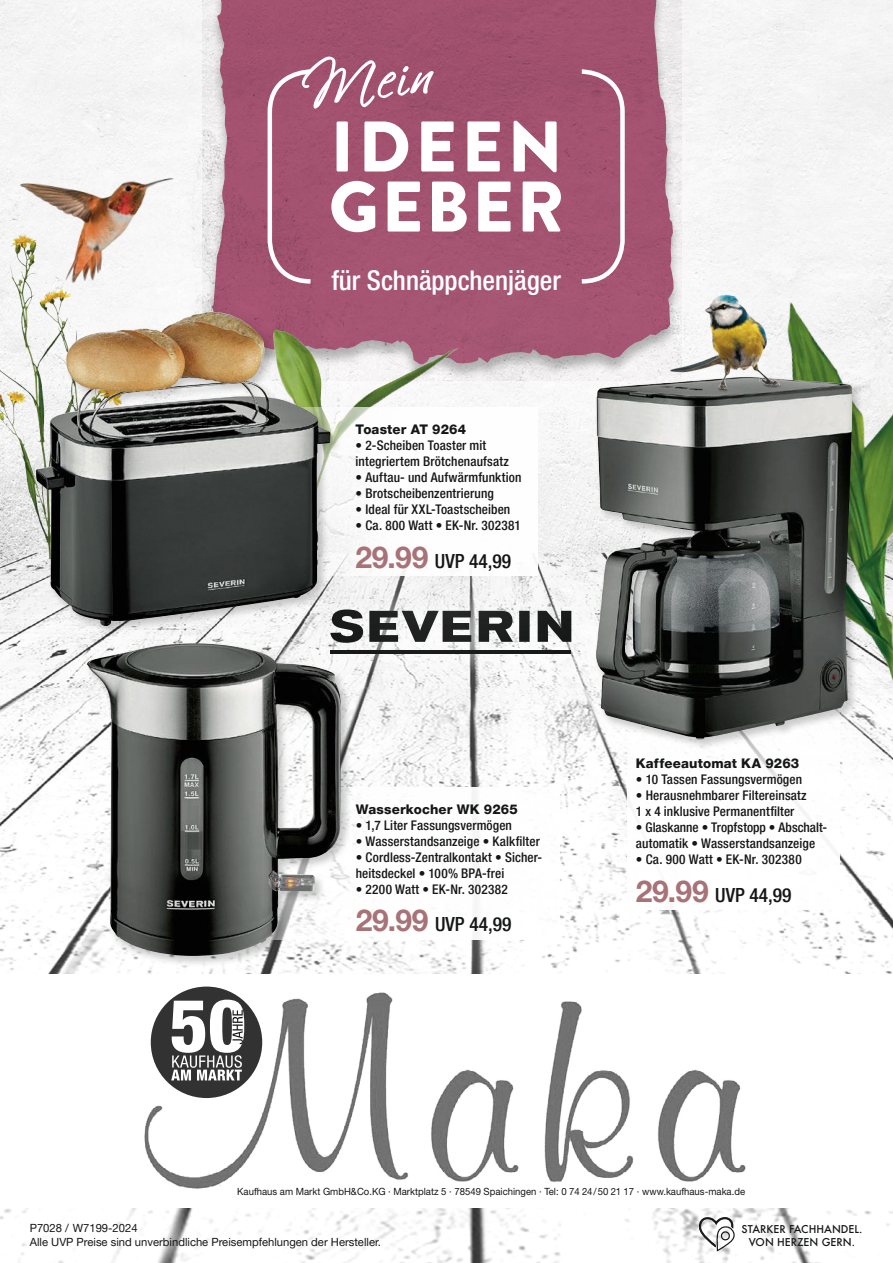
<style>
.page{position:relative;width:893px;height:1263px;background:#fff}
.page>*{position:absolute;margin:0;border:0;box-sizing:border-box;transform-origin:0 0}
.t1{font:500 condensed 27.15px "Helvetica Neue LT Pro";color:#fff}
.t2{font:500 condensed 19.5px "Helvetica Neue LT Pro";color:#151616}
.t3{font:500 condensed 13.35px/15.9px "Helvetica Neue LT Pro";letter-spacing:.01em;color:#151616}
.t4{font:800 13.35px "Helvetica Neue LT Pro";letter-spacing:.015em;color:#151616}
.t5{font:11.25px "Helvetica Neue LT Pro";color:#151616}
.t6{font:500 10.5px "Futura";color:#151616}
.t7{font:9.9px "Helvetica Neue";color:#151616;scale:.96 1}
.s1{font-weight:700;font-stretch:normal;font-size:30px;color:#a87378}
</style>
<div class="page">
<img style="left:0;top:0;width:893px;height:1263px">
<img style="left:209px;top:0;width:465px;height:309px">
<img style="left:769px;top:257px;width:124px;height:419px">
<img style="left:0;top:336px;width:33px;height:222px">
<img style="left:0;top:114px;width:214px;height:222px">
<svg style="left:268px;top:67px;width:357px;height:44px;background:#a35974"></svg>
<svg style="left:302px;top:57px;width:132px;height:52px"></svg>
<svg style="left:225px;top:111px;width:544px;height:232px;fill:#a55572"></svg>
<div style="left:279px;top:721px;width:375px;height:342px;background:#fff"></div>
<svg style="left:279px;top:343px;width:359px;height:356px"></svg>
<div style="left:558px;top:676px;width:335px;height:357px;background:#fff"></div>
<div style="left:85px;top:641px;width:266px;height:326px;background:#151616;opacity:.22"></div>
<img style="left:87px;top:643px;width:254px;height:313px">
<div style="left:594px;top:375px;width:269px;height:375px;background:#151616;opacity:.22"></div>
<img style="left:596px;top:377px;width:256px;height:363px">
<div style="left:33px;top:309px;width:308px;height:328px;background:#151616;opacity:.22"></div>
<img style="left:165px;top:312px;width:47px;height:16px">
<img style="left:638px;top:280px;width:188px;height:126px">
<div style="left:688px;top:1206px;width:184px;height:56px;background:#fff;opacity:.75"></div>
<svg style="left:699px;top:1216px;width:37px;height:36px"></svg>
<div style="left:0;top:1188px;width:413px;height:75px;background:#fff"></div>
<div style="left:0;top:974px;width:893px;height:234px;background:#fff"></div>
<img style="left:144px;top:991px;width:602px;height:198px">
<div style="left:151px;top:986px;width:111px;height:112px;background:#323232;border-radius:50%"></div>
<svg style="left:171px;top:1000px;width:73px;height:80px"></svg>
<h1 class="t1" style="left:331px;top:264px;width:231px">für Schnäppchenjäger</h1>
<p class="t4" style="left:356px;top:422px;width:112px">Toaster AT 9264</p>
<p class="t3" style="left:356px;top:437px;width:155px">• 2-Scheiben Toaster mit integriertem Brötchenaufsatz</p>
<p class="t3" style="left:356px;top:469px;width:167px">• Auftau- und Aufwärmfunktion</p>
<p class="t3" style="left:356px;top:485px;width:140px">• Brotscheibenzentrierung</p>
<p class="t3" style="left:356px;top:501px;width:156px">• Ideal für XXL-Toastscheiben</p>
<p class="t3" style="left:356px;top:517px;width:167px">• Ca. 800 Watt • EK-Nr. 302381</p>
<h2 class="t2" style="left:356px;top:549px;width:157px"><span class="s1">29.99</span> UVP 44,99</h2>
<p class="t4" style="left:356px;top:801px;width:164px">Wasserkocher WK 9265</p>
<p class="t3" style="left:356px;top:817px;width:158px">• 1,7 Liter Fassungsvermögen</p>
<p class="t3" style="left:356px;top:833px;width:186px">• Wasserstandsanzeige • Kalkfilter</p>
<p class="t3" style="left:356px;top:849px;width:188px">• Cordless-Zentralkontakt • Sicher&shy;heitsdeckel • 100% BPA-frei</p>
<p class="t3" style="left:356px;top:881px;width:154px">• 2200 Watt • EK-Nr. 302382</p>
<h2 class="t2" style="left:356px;top:912px;width:157px"><span class="s1">29.99</span> UVP 44,99</h2>
<p class="t4" style="left:636px;top:756px;width:165px">Kaffeeautomat KA 9263</p>
<p class="t3" style="left:636px;top:771px;width:168px">• 10 Tassen Fassungsvermögen</p>
<p class="t3" style="left:636px;top:787px;width:172px">• Herausnehmbarer Filtereinsatz<br>1 x 4 inklusive Permanentfilter</p>
<p class="t3" style="left:636px;top:819px;width:192px">• Glaskanne • Tropfstopp • Abschalt&shy;automatik • Wasserstandsanzeige</p>
<p class="t3" style="left:636px;top:851px;width:167px">• Ca. 900 Watt • EK-Nr. 302380</p>
<h2 class="t2" style="left:636px;top:883px;width:157px"><span class="s1">29.99</span> UVP 44,99</h2>
<p class="t5" style="left:30px;top:1221px;width:109px">P7028 / W7199-2024</p>
<p class="t7" style="left:237px;top:1185px;width:531px">Kaufhaus am Markt GmbH&amp;Co.KG · Marktplatz 5 · 78549 Spaichingen · Tel: 0 74 24/50 21 17 · www.kaufhaus-maka.de</p>
<p class="t6" style="left:742px;top:1222px;width:122px">STARKER FACHHANDEL.</p>
<p class="t5" style="left:30px;top:1234px;width:353px">Alle UVP Preise sind unverbindliche Preisempfehlungen der Hersteller.</p>
<p class="t6" style="left:749px;top:1234px;width:108px">VON HERZEN GERN.</p>
</div>
